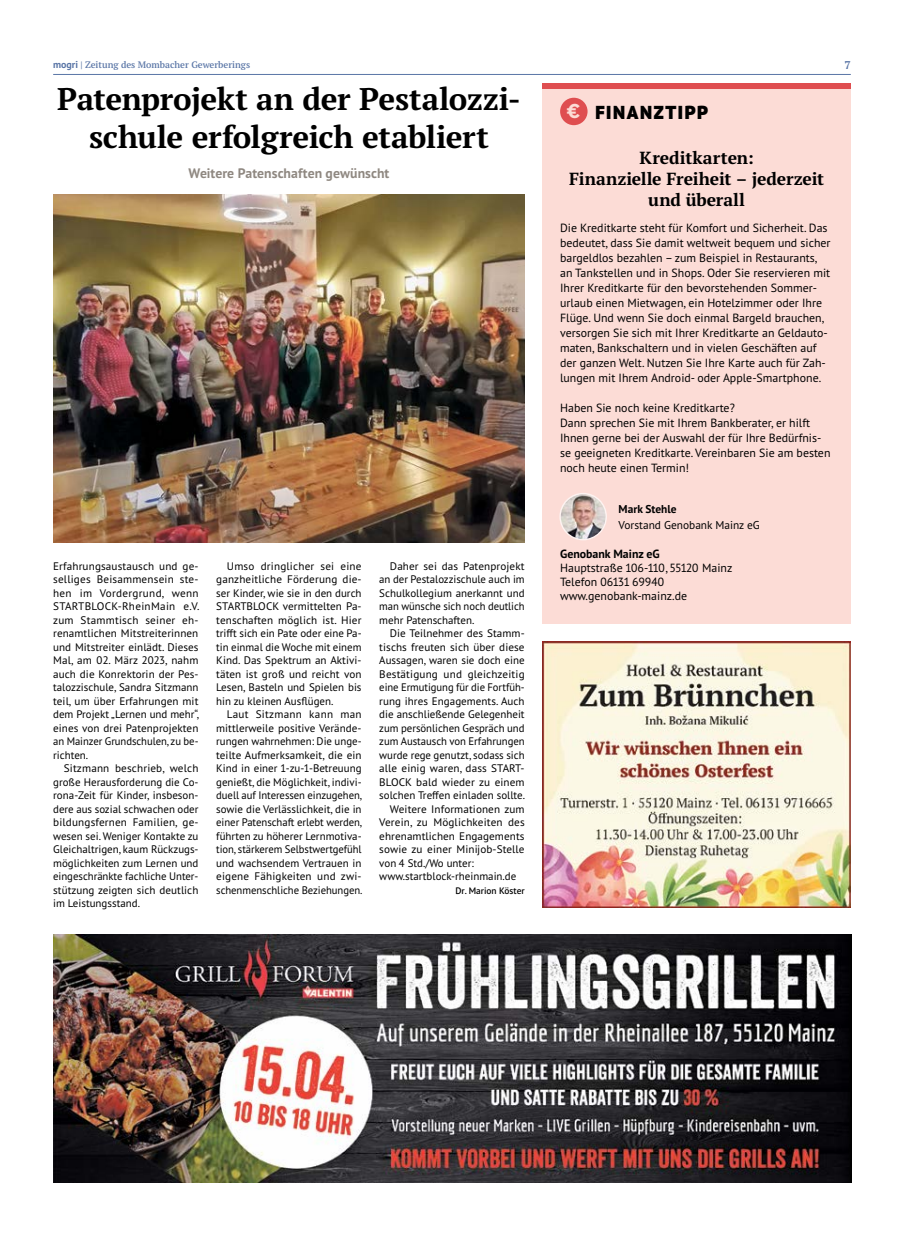
<style>
.page{position:relative;width:904px;height:1241px;background:#fff}
.page>*{position:absolute;margin:0;border:0;box-sizing:border-box;transform-origin:0 0}
.t1{font:700 31.25px "PT Serif Pro";letter-spacing:-.015em;color:#000}
.t2{font:900 18.75px "PT Sans Pro";letter-spacing:.085em;color:#000}
.t3{font:700 17.5px/21px "PT Serif Pro";letter-spacing:-.005em;color:#000;text-align:center}
.t4{font:700 13.75px "PT Sans Pro";color:#8f8881}
.t5{font:11.88px/15px "PT Sans Pro";color:#000}
.t6{font:700 11.88px "PT Sans Pro";color:#000}
.t7{font:11.38px "PT Sans Pro";color:#000}
.t8{font:700 11.38px "PT Sans Pro";color:#000}
.t9{font:700 11.25px "PT Serif Pro";color:#5975a6}
.t10{font:11px/13.5px "PT Sans Pro";color:#000;text-align:justify}
.t11{font:600 9.38px "PT Serif Pro";color:#5975a6}
.t12{font:600 9.38px "PT Sans Pro";color:#000}
.s1{font-family:"PT Sans Pro";font-weight:700;font-size:10px}
.s2{font-family:"Gotham";font-weight:700;font-size:20px;color:#fcdcd6}
</style>
<div class="page">
<hr style="left:53px;top:74px;width:797px;height:1px;background:#5975a6">
<img style="left:53px;top:934px;width:798px;height:248px">
<div style="left:542px;top:83px;width:308px;height:540px;background:#fcdcd6"></div>
<img style="left:560px;top:493px;width:46px;height:46px;border-radius:23px">
<div style="left:559px;top:493px;width:48px;height:47px;border:1px solid #fef3f1;border-radius:50%"></div>
<div style="left:560px;top:98px;width:27px;height:27px;background:#df4e50;border-radius:50%"></div>
<div style="left:542px;top:83px;width:308px;height:6px;background:#df4e50"></div>
<img style="left:542px;top:641px;width:308px;height:266px">
<img style="left:53px;top:194px;width:471px;height:348px">
<p class="t11" style="left:53px;top:58px;width:198px"><span class="s1">mogri</span> | Zeitung des Mombacher Gewerberings</p>
<p class="t9" style="left:844px;top:57px;width:8px">7</p>
<h1 class="t1" style="left:57px;top:78px;width:465px">Patenprojekt an der Pestalozzi-</h1>
<h1 class="t1" style="left:89px;top:116px;width:401px">schule erfolgreich etabliert</h1>
<p class="t4" style="left:188px;top:164px;width:202px">Weitere Patenschaften gewünscht</p>
<p class="t10" style="left:53px;top:558px;width:148px">Erfahrungsaustausch und ge&shy;selliges Beisammensein ste&shy;hen im Vordergrund, wenn STARTBLOCK-RheinMain e.V. zum Stammtisch seiner eh&shy;renamtlichen Mitstreiterinnen und Mitstreiter einlädt. Dieses Mal, am 02. März 2023, nahm auch die Konrektorin der Pes&shy;talozzischule, Sandra Sitzmann teil, um über Erfahrungen mit dem Projekt „Lernen und mehr“, eines von drei Patenprojekten an Mainzer Grundschulen, zu be&shy;richten.</p>
<p class="t10" style="left:53px;top:761px;width:147px;text-indent:11px">Sitzmann beschrieb, welch große Herausforderung die Co&shy;rona-Zeit für Kinder, insbeson&shy;dere aus sozial schwachen oder bildungsfernen Familien, ge&shy;wesen sei. Weniger Kontakte zu Gleichaltrigen, kaum Rückzugs&shy;möglichkeiten zum Lernen und eingeschränkte fachliche Unter&shy;stützung zeigten sich deutlich im Leistungsstand.</p>
<p class="t10" style="left:216px;top:558px;width:147px;text-indent:11px">Umso dringlicher sei eine ganzheitliche Förderung die&shy;ser Kinder, wie sie in den durch STARTBLOCK vermittelten Pa&shy;tenschaften möglich ist. Hier trifft sich ein Pate oder eine Pa&shy;tin einmal die Woche mit einem Kind. Das Spektrum an Aktivi&shy;täten ist groß und reicht von Lesen, Basteln und Spielen bis hin zu kleinen Ausflügen.</p>
<p class="t10" style="left:216px;top:707px;width:148px;text-indent:11px">Laut Sitzmann kann man mittlerweile positive Verände&shy;rungen wahrnehmen: Die unge&shy;teilte Aufmerksamkeit, die ein Kind in einer 1-zu-1-Betreuung genießt, die Möglichkeit, indivi&shy;duell auf Interessen einzugehen, sowie die Verlässlichkeit, die in einer Patenschaft erlebt werden, führten zu höherer Lernmotiva&shy;tion, stärkerem Selbstwertgefühl und wachsendem Vertrauen in eigene Fähigkeiten und zwi&shy;schenmenschliche Beziehungen.</p>
<p class="t10" style="left:379px;top:558px;width:147px;text-indent:11px">Daher sei das Patenprojekt an der Pestalozzischule auch im Schulkollegium anerkannt und man wünsche sich noch deutlich mehr Patenschaften.</p>
<p class="t10" style="left:390px;top:626px;width:136px">Die Teilnehmer des Stamm-</p>
<p class="t10" style="left:379px;top:639px;width:147px">tischs freuten sich über diese</p>
<p class="t10" style="left:379px;top:653px;width:147px">Aussagen, waren sie doch eine</p>
<p class="t10" style="left:379px;top:666px;width:147px">Bestätigung und gleichzeitig</p>
<p class="t10" style="left:379px;top:680px;width:147px">eine Ermutigung für die Fortfüh-</p>
<p class="t10" style="left:379px;top:693px;width:147px">rung ihres Engagements. Auch</p>
<p class="t10" style="left:379px;top:707px;width:147px">die anschließende Gelegenheit</p>
<p class="t10" style="left:379px;top:720px;width:147px">zum persönlichen Gespräch und</p>
<p class="t10" style="left:379px;top:734px;width:147px">zum Austausch von Erfahrungen</p>
<p class="t10" style="left:379px;top:747px;width:147px">wurde rege genutzt, sodass sich</p>
<p class="t10" style="left:379px;top:761px;width:147px">alle einig waren, dass START-</p>
<p class="t10" style="left:379px;top:774px;width:147px">BLOCK bald wieder zu einem</p>
<p class="t10" style="left:379px;top:788px;width:147px">solchen Treffen einladen sollte.</p>
<p class="t10" style="left:390px;top:801px;width:136px">Weitere Informationen zum</p>
<p class="t10" style="left:379px;top:815px;width:147px">Verein, zu Möglichkeiten des</p>
<p class="t10" style="left:379px;top:828px;width:147px">ehrenamtlichen Engagements</p>
<p class="t10" style="left:379px;top:842px;width:147px">sowie zu einer Minijob-Stelle</p>
<p class="t10" style="left:379px;top:855px;width:96px">von 4 Std./Wo unter:</p>
<p class="t10" style="left:379px;top:869px;width:139px">www.startblock-rheinmain.de</p>
<p class="t12" style="left:455px;top:884px;width:71px">Dr. Marion Köster</p>
<h2 class="t2" style="left:566px;top:100px;width:143px"><span class="s2">€</span> FINANZTIPP</h2>
<h3 class="t3" style="left:569px;top:147px;width:256px">Kreditkarten:<br>Finanzielle Freiheit – jederzeit und überall</h3>
<p class="t5" style="left:560px;top:220px;width:272px">Die Kreditkarte steht für Komfort und Sicherheit. Das bedeutet, dass Sie damit weltweit bequem und sicher bargeldlos bezahlen – zum Beispiel in Restaurants, an Tankstellen und in Shops. Oder Sie reservieren mit Ihrer Kreditkarte für den bevorstehenden Sommer&shy;urlaub einen Mietwagen, ein Hotelzimmer oder Ihre Flüge. Und wenn Sie doch einmal Bargeld brauchen, versorgen Sie sich mit Ihrer Kreditkarte an Geldauto&shy;maten, Bankschaltern und in vielen Geschäften auf der ganzen Welt. Nutzen Sie Ihre Karte auch für Zah&shy;lungen mit Ihrem Android- oder Apple-Smartphone.</p>
<p class="t5" style="left:560px;top:400px;width:272px">Haben Sie noch keine Kreditkarte?<br>Dann sprechen Sie mit Ihrem Bankberater, er hilft Ihnen gerne bei der Auswahl der für Ihre Bedürfnis&shy;se geeigneten Kreditkarte. Vereinbaren Sie am besten noch heute einen Termin!</p>
<p class="t8" style="left:618px;top:501px;width:59px">Mark Stehle</p>
<p class="t7" style="left:618px;top:517px;width:143px">Vorstand Genobank Mainz eG</p>
<p class="t6" style="left:560px;top:545px;width:101px">Genobank Mainz eG</p>
<p class="t5" style="left:560px;top:560px;width:174px;line-height:14.2px">Hauptstraße 106-110, 55120 Mainz<br>Telefon 06131 69940 www.genobank-mainz.de</p>
</div>
